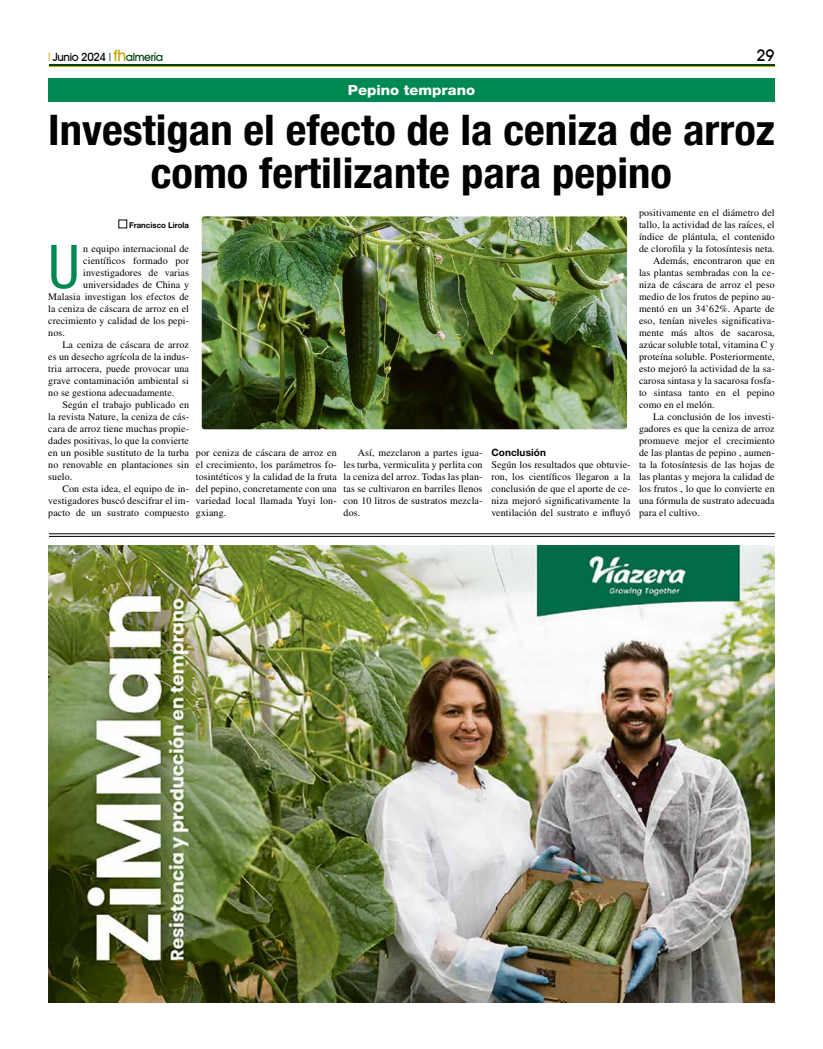
<style>
.page{position:relative;width:823px;height:1049px;background:#fff}
.page>*{position:absolute;margin:0;border:0;box-sizing:border-box;transform-origin:0 0}
.t1{font:condensed 60.4px "Helvetica Neue LT Std";color:#008852}
.t2{font:700 condensed 42.3px/42.1px "Helvetica Neue LT Std";color:#000;text-align:center;scale:1.06 1}
.t3{font:500 16px "Avant Garde IT Cby BT";color:#000}
.t4{font:800 14px "Helvetica Neue LT Std";color:#fff;scale:1.06 1}
.t5{font:500 11.3px "Avant Garde IT Cby BT";letter-spacing:-.03em;color:#000}
.t6{font:10px/12px "Times LT Std";letter-spacing:.01em;color:#000;text-align:justify}
.t7{font:700 10px "Helvetica Neue LT Std";letter-spacing:.01em;color:#000}
.t8{font:700 8px "Helvetica Neue LT Std";color:#000}
.s1{font-family:"Helvetica Neue LT Std";font-weight:400;font-stretch:condensed;color:#c9a300}
.s2{font-family:"Helvetica Neue LT Std";font-weight:400;font-stretch:condensed;color:#004110}
.s3{font-size:15.7px;color:#c9a300}
.s4{color:#004110}
</style>
<div class="page">
<hr style="left:49px;top:65px;width:725px;height:1px;background:#004110">
<hr style="left:49px;top:67px;width:725px;height:1px;background:#c9a300">
<div style="left:48px;top:78px;width:726px;height:23px;background:#008852"></div>
<img style="left:48px;top:546px;width:726px;height:456px">
<hr style="left:49px;top:534px;width:725px;height:1px;background:#000">
<hr style="left:49px;top:536px;width:725px;height:1px;background:#000">
<img style="left:202px;top:216px;width:424px;height:213px">
<p class="t5" style="left:48px;top:50px;width:116px"><span class="s1">|</span> Junio 2024 <span class="s2">|</span> <span class="s3">fh</span><span class="s4">almería</span></p>
<h3 class="t3" style="left:756px;top:46px;width:20px">29</h3>
<h3 class="t4" style="left:347px;top:81px;width:121px">Pepin temprano</h3>
<h3 class="t4" style="left:380px;top:82px;width:58px">Noticias</h3>
<h2 class="t2" style="left:48px;top:109px;width:686px">Investigan el efecto de la ceniza de arroz como fertilizante para pepino</h2>
<p class="t8" style="left:129px;top:220px;width:61px">Francisco Lirola</p>
<h1 class="t1" style="left:48px;top:232px;width:33px">U</h1>
<p class="t6" style="left:83px;top:243px;width:107px">n equipo internacional de</p>
<p class="t6" style="left:83px;top:255px;width:107px">científicos formado por</p>
<p class="t6" style="left:83px;top:267px;width:107px">investigadores de varias</p>
<p class="t6" style="left:83px;top:279px;width:107px">universidades de China y</p>
<p class="t6" style="left:48px;top:291px;width:142px">Malasia investigan los efectos de</p>
<p class="t6" style="left:48px;top:303px;width:142px">la ceniza de cáscara de arroz en el</p>
<p class="t6" style="left:48px;top:315px;width:142px">crecimiento y calidad de los pepi-</p>
<p class="t6" style="left:48px;top:327px;width:18px">nos.</p>
<p class="t6" style="left:62px;top:339px;width:128px">La ceniza de cáscara de arroz</p>
<p class="t6" style="left:48px;top:351px;width:142px">es un desecho agrícola de la indus-</p>
<p class="t6" style="left:48px;top:363px;width:142px">tria arrocera, puede provocar una</p>
<p class="t6" style="left:48px;top:375px;width:142px">grave contaminación ambiental si</p>
<p class="t6" style="left:48px;top:387px;width:128px">no se gestiona adecuadamente.</p>
<p class="t6" style="left:62px;top:399px;width:128px">Según el trabajo publicado en</p>
<p class="t6" style="left:48px;top:411px;width:142px">la revista Nature, la ceniza de cás-</p>
<p class="t6" style="left:48px;top:423px;width:142px">cara de arroz tiene muchas propie-</p>
<p class="t6" style="left:48px;top:435px;width:142px">dades positivas, lo que la convierte</p>
<p class="t6" style="left:48px;top:447px;width:142px">en un posible sustituto de la turba</p>
<p class="t6" style="left:48px;top:459px;width:142px">no renovable en plantaciones sin</p>
<p class="t6" style="left:48px;top:471px;width:26px">suelo.</p>
<p class="t6" style="left:62px;top:483px;width:128px">Con esta idea, el equipo de in-</p>
<p class="t6" style="left:48px;top:495px;width:142px">vestigadores buscó descifrar el im-</p>
<p class="t6" style="left:48px;top:507px;width:142px">pacto de un sustrato compuesto</p>
<p class="t6" style="left:196px;top:447px;width:142px">por ceniza de cáscara de arroz en el crecimiento, los parámetros fo&shy;tosintéticos y la calidad de la fruta del pepino, concretamente con una variedad local llamada Yuyi lon&shy;gxiang.</p>
<p class="t6" style="left:343px;top:447px;width:140px;text-indent:14px">Así, mezclaron a partes igua&shy;les turba, vermiculita y perlita con la ceniza del arroz. Todas las plan&shy;tas se cultivaron en barriles llenos con 10 litros de sustratos mezcla&shy;dos.</p>
<p class="t7" style="left:491px;top:446px;width:56px">Conclusión</p>
<p class="t6" style="left:491px;top:459px;width:141px">Según los resultados que obtuvie&shy;ron, los científicos llegaron a la conclusión de que el aporte de ce&shy;niza mejoró significativamente la ventilación del sustrato e influyó</p>
<p class="t6" style="left:638px;top:207px;width:137px">positivamente en el diámetro del</p>
<p class="t6" style="left:638px;top:219px;width:137px">tallo, la actividad de las raíces, el</p>
<p class="t6" style="left:638px;top:231px;width:137px">índice de plántula, el contenido</p>
<p class="t6" style="left:638px;top:243px;width:137px">de clorofila y la fotosíntesis neta.</p>
<p class="t6" style="left:652px;top:255px;width:123px">Además, encontraron que en</p>
<p class="t6" style="left:638px;top:267px;width:137px">las plantas sembradas con la ce-</p>
<p class="t6" style="left:638px;top:279px;width:137px">niza de cáscara de arroz el peso</p>
<p class="t6" style="left:638px;top:291px;width:137px">medio de los frutos de pepino au-</p>
<p class="t6" style="left:638px;top:303px;width:137px">mentó en un 34’62%. Aparte de</p>
<p class="t6" style="left:638px;top:315px;width:137px">eso, tenían niveles significativa-</p>
<p class="t6" style="left:638px;top:327px;width:137px">mente más altos de sacarosa,</p>
<p class="t6" style="left:638px;top:339px;width:137px">azúcar soluble total, vitamina C y</p>
<p class="t6" style="left:638px;top:351px;width:137px">proteína soluble. Posteriormente,</p>
<p class="t6" style="left:638px;top:363px;width:137px">esto mejoró la actividad de la sa-</p>
<p class="t6" style="left:638px;top:375px;width:137px">carosa sintasa y la sacarosa fosfa-</p>
<p class="t6" style="left:638px;top:387px;width:137px">to sintasa tanto en el pepino</p>
<p class="t6" style="left:638px;top:399px;width:77px">como en el melón.</p>
<p class="t6" style="left:652px;top:411px;width:123px">La conclusión de los investi-</p>
<p class="t6" style="left:638px;top:423px;width:137px">gadores es que la ceniza de arroz</p>
<p class="t6" style="left:638px;top:435px;width:137px">promueve mejor el crecimiento</p>
<p class="t6" style="left:638px;top:447px;width:137px">de las plantas de pepino , aumen-</p>
<p class="t6" style="left:638px;top:459px;width:137px">ta la fotosíntesis de las hojas de</p>
<p class="t6" style="left:638px;top:471px;width:137px">las plantas y mejora la calidad de</p>
<p class="t6" style="left:638px;top:483px;width:137px">los frutos , lo que lo convierte en</p>
<p class="t6" style="left:638px;top:495px;width:137px">una fórmula de sustrato adecuada</p>
<p class="t6" style="left:638px;top:507px;width:62px">para el cultivo.</p>
</div>
